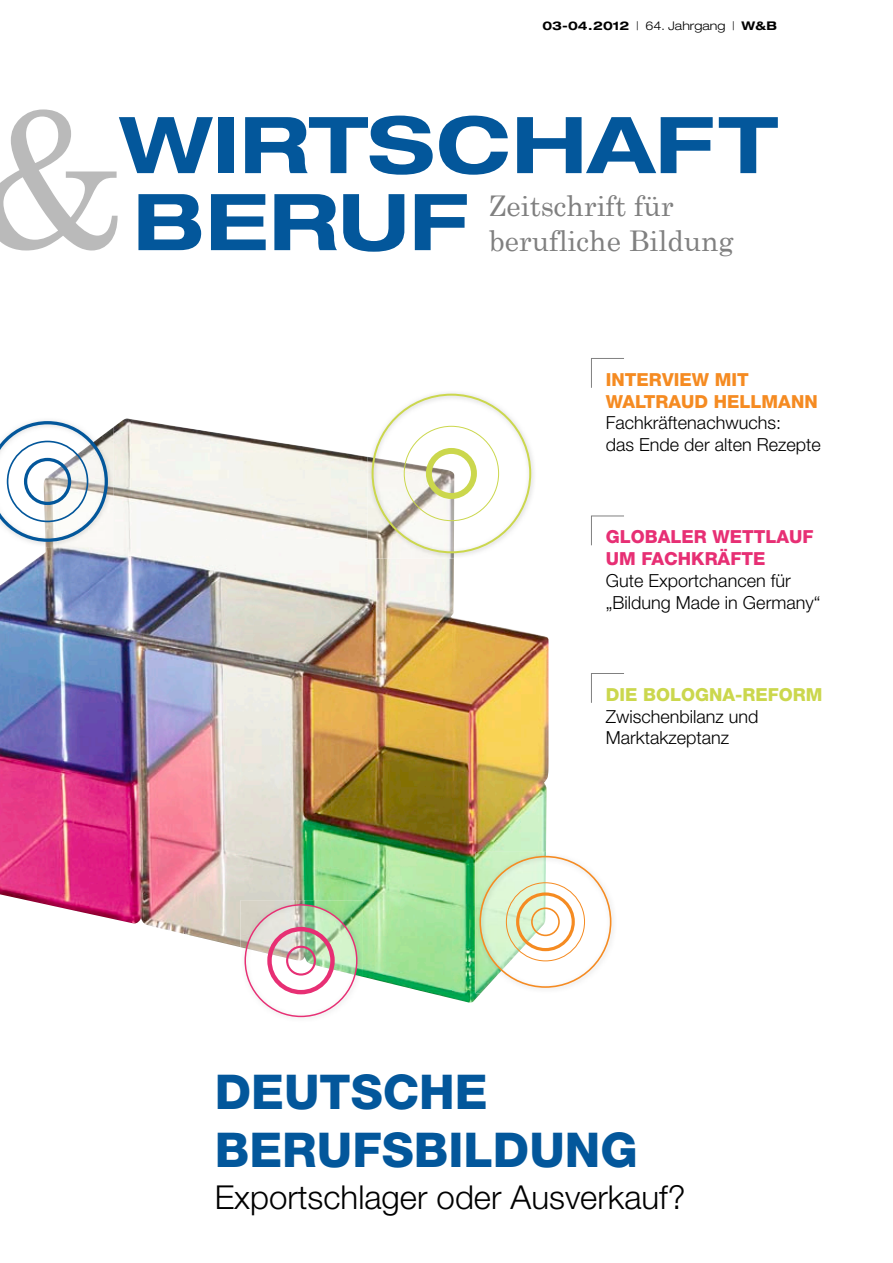
<style>
.page{position:relative;width:893px;height:1263px;background:#fff}
.page>*{position:absolute;margin:0;border:0;box-sizing:border-box;transform-origin:0 0}
.t1{font:187.05px "Century Schoolbook";color:#bababa}
.t2{font:700 expanded 78.45px/76.9px "Helvetica Neue";color:#03579b;scale:1.04 1}
.t3{font:800 48px/57.8px "Helvetica Neue";color:#03579b}
.t4{font:300 33px "Helvetica Neue";color:#000}
.t5{font:28.5px/34.5px "Century Schoolbook";color:#808080}
.t6{font:300 18px/21.8px "Helvetica Neue";color:#000}
.t7{font:800 18px/21.8px "Helvetica Neue";color:#f58b22}
.t8{font:800 18px/21.8px "Helvetica Neue";color:#e72f74}
.t9{font:800 18px "Helvetica Neue";color:#cbd74d}
.t10{font:700 expanded 12px "Helvetica Neue";color:#000}
.s1{font-weight:300}
</style>
<div class="page">
<img style="left:0;top:421px;width:547px;height:582px">
<img style="left:241px;top:977px;width:122px;height:41px">
<img style="left:241px;top:900px;width:122px;height:77px">
<img style="left:245px;top:948px;width:110px;height:68px">
<img style="left:247px;top:905px;width:110px;height:70px">
<div style="left:286px;top:946px;width:30px;height:29px;border:2px solid #e72f74;border-radius:50%"></div>
<div style="left:267px;top:927px;width:68px;height:67px;border:4px solid #e72f74;border-radius:50%"></div>
<img style="left:368px;top:393px;width:168px;height:166px">
<img style="left:368px;top:457px;width:86px;height:102px">
<img style="left:374px;top:395px;width:156px;height:157px">
<img style="left:373px;top:458px;width:81px;height:94px">
<div style="left:426px;top:448px;width:51px;height:51px;border:6px solid #cbd74d;border-radius:50%"></div>
<img style="left:0;top:420px;width:113px;height:127px">
<img style="left:45px;top:427px;width:68px;height:120px">
<svg style="left:0;top:421px;width:108px;height:121px"></svg>
<div style="left:24px;top:458px;width:47px;height:47px;border:3px solid #03579b;border-radius:50%"></div>
<div style="left:7px;top:441px;width:81px;height:81px;border:2px solid #03579b;border-radius:50%"></div>
<img style="left:546px;top:852px;width:67px;height:141px">
<img style="left:475px;top:852px;width:71px;height:141px">
<img style="left:502px;top:857px;width:109px;height:130px">
<img style="left:480px;top:856px;width:66px;height:114px">
<div style="left:506px;top:882px;width:79px;height:79px;border:1px solid #f58b22;border-radius:50%"></div>
<div style="left:516px;top:892px;width:59px;height:59px;border:3px solid #f58b22;border-radius:50%"></div>
<div style="left:531px;top:907px;width:29px;height:29px;border:2px solid #f58b22;border-radius:50%"></div>
<svg style="left:591px;top:358px;width:33px;height:30px"></svg>
<svg style="left:591px;top:515px;width:33px;height:31px"></svg>
<svg style="left:591px;top:673px;width:33px;height:30px"></svg>
<p class="t10" style="left:542px;top:18px;width:236px">03-04 . 2012 <span class="s1">| 64. Jahrgang |</span> W&amp;B</p>
<h1 class="t1" style="left:-26px;top:63px;width:154px">&amp;</h1>
<h2 class="t2" style="left:119px;top:104px;width:635px">WIRTSCHAFT<br>BERUF</h2>
<h3 class="t5" style="left:489px;top:188px;width:246px">Zeitschrift für berufliche Bildung</h3>
<p class="t7" style="left:606px;top:369px;width:213px">INTERVIEW MIT<br>WALTRAUD HELLMANN</p>
<p class="t6" style="left:606px;top:412px;width:216px">Fachkräftenachwuchs:<br>das Ende der alten Rezepte</p>
<p class="t8" style="left:606px;top:526px;width:209px">GLOBALER WETTLAUF<br>UM FACHKRÄFTE</p>
<p class="t6" style="left:606px;top:569px;width:216px">Gute Exportchancen für „Bildung Made in Germany“</p>
<p class="t9" style="left:606px;top:684px;width:218px">DIE BOLOGNA-REFORM</p>
<p class="t6" style="left:606px;top:705px;width:154px">Zwischenbilanz und<br>Marktakzeptanz</p>
<h3 class="t3" style="left:215px;top:1063px;width:425px">DEUTSCHE<br>BERUFSBILDUNG</h3>
<h3 class="t4" style="left:215px;top:1177px;width:472px">Exportschlager oder Ausverkauf?</h3>
</div>
